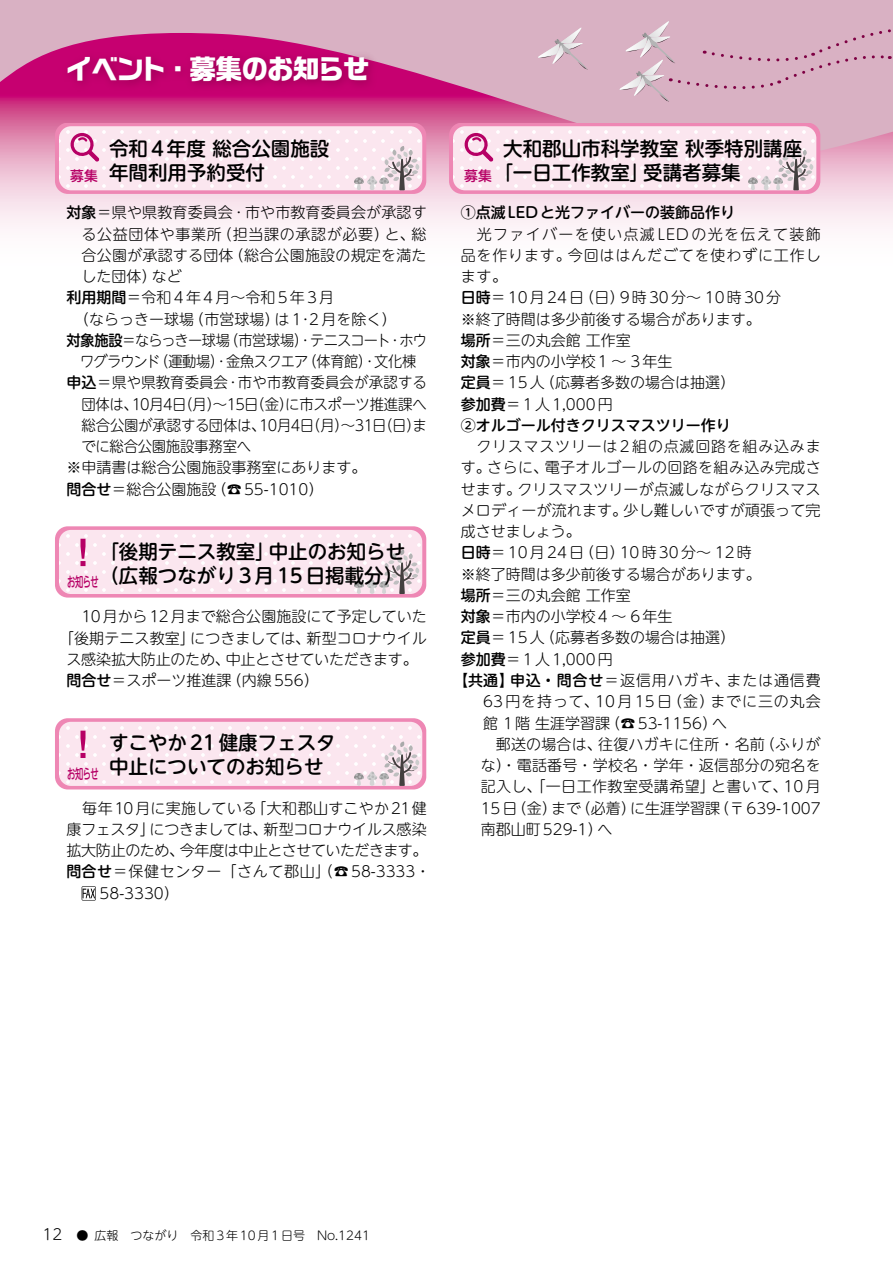
<style>
.page{position:relative;width:893px;height:1263px;background:#fff}
.page>*{position:absolute;margin:0;border:0;box-sizing:border-box;transform-origin:0 0}
.t1{font:700 27px "Ro G San Srf Std";letter-spacing:-.055em;color:#fff}
.t2{font:500 19.5px/24px "UD Shin M Go Pr 6";color:#000}
.t3{font:300 15px "UD Shin M Go Pr 6";letter-spacing:.005em;color:#000}
.t4{font:300 15px/21.3px "UD Shin M Go Pr 6";letter-spacing:.055em;color:#000}
.t5{font:300 15px "UD Shin M Go Pr 6";letter-spacing:-.025em;color:#000;scale:.96 1}
.t6{font:300 15px "UD Shin M Go Pr 6";letter-spacing:-.015em;color:#000}
.t7{font:300 15px "UD Shin M Go Pr 6";letter-spacing:.15em;color:#000}
.t8{font:300 15px "UD Shin M Go Pr 6";letter-spacing:-.055em;color:#000;scale:.95 1}
.t9{font:300 15px "UD Shin M Go Pr 6";letter-spacing:-.035em;color:#000;scale:.95 1}
.t10{font:300 15px "UD Shin M Go Pr 6";letter-spacing:.04em;color:#000}
.t11{font:300 15px "UD Shin M Go Pr 6";letter-spacing:-.03em;color:#000}
.t12{font:300 15px "UD Shin M Go Pr 6";letter-spacing:.025em;color:#000}
.t13{font:300 15px "UD Shin M Go Pr 6";letter-spacing:.06em;color:#000}
.t14{font:300 15px "UD Shin M Go Pr 6";letter-spacing:.03em;color:#000}
.t15{font:300 15px "UD Shin M Go Pr 6";letter-spacing:.045em;color:#000}
.t16{font:300 15px "UD Shin M Go Pr 6";letter-spacing:.05em;color:#000}
.t17{font:500 15px "UD Shin M Go Pr 6";color:#000}
.t18{font:300 15px "UD Shin M Go Pr 6";letter-spacing:-.015em;color:#000;scale:.96 1}
.t19{font:500 13.8px "UD Shin M Go Pr 6";letter-spacing:-.05em;color:#b60065;scale:.6 1}
.t20{font:500 13.8px "UD Shin M Go Pr 6";letter-spacing:-.05em;color:#b60065}
.t21{font:300 12px "UD Shin M Go Pr 6";color:#000}
.s1{font-weight:500}
.s2{font-size:15px}
</style>
<div class="page">
<svg style="left:0;top:0;width:893px;height:229px"></svg>
<svg style="left:0;top:33px;width:893px;height:130px;background:#d473a4"></svg>
<div style="left:61px;top:49px;width:318px;height:43px;background:#7e0043;opacity:.6"></div>
<svg style="left:537px;top:27px;width:51px;height:44px;background:#d8b9c7"></svg>
<svg style="left:619px;top:21px;width:274px;height:82px;background:#d7afc1"></svg>
<div style="left:449px;top:123px;width:371px;height:71px;background:linear-gradient(to right,#ee88b5,#ee87b4);border-radius:13px"></div>
<svg style="left:453px;top:126px;width:363px;height:64px;background:#fbe7ef"></svg>
<svg style="left:748px;top:146px;width:65px;height:44px;background:#e2d3da"></svg>
<svg style="left:463px;top:132px;width:30px;height:30px"></svg>
<div style="left:55px;top:527px;width:371px;height:70px;background:#ee87b4;border-radius:13px"></div>
<svg style="left:59px;top:530px;width:363px;height:64px;background:#fbe7ef"></svg>
<svg style="left:354px;top:550px;width:65px;height:44px;background:#e2d3d9"></svg>
<svg style="left:80px;top:539px;width:6px;height:27px"></svg>
<div style="left:55px;top:719px;width:371px;height:70px;background:linear-gradient(to right,#ef8fb9,#ef8fb9);border-radius:13px"></div>
<svg style="left:59px;top:722px;width:363px;height:64px;background:#fbe7ef"></svg>
<svg style="left:354px;top:741px;width:65px;height:45px;background:#e3d3da"></svg>
<svg style="left:80px;top:731px;width:6px;height:27px"></svg>
<div style="left:55px;top:123px;width:371px;height:71px;background:linear-gradient(to right,#ee88b5,#ee87b4);border-radius:13px"></div>
<svg style="left:59px;top:126px;width:363px;height:64px;background:#fbe7ef"></svg>
<svg style="left:354px;top:146px;width:65px;height:44px;background:#e2d3da"></svg>
<svg style="left:69px;top:132px;width:30px;height:30px"></svg>
<svg style="left:82px;top:886px;width:14px;height:14px"></svg>
<h1 class="t1" style="left:66px;top:50px;width:306px">イベント・募集のお知らせ</h1>
<h2 class="t2" style="left:109px;top:136px;width:222px">令和4年度総合公園施設年間利用予約受付</h2>
<p class="t3" style="left:67px;top:200px;width:362px"><span class="s1">対象</span>＝県や県教育委員会･市や市教育委員会が承認す</p>
<p class="t15" style="left:82px;top:222px;width:347px">る公益団体や事業所（担当課の承認が必要）と、総</p>
<p class="t3" style="left:82px;top:243px;width:346px">合公園が承認する団体（総合公園施設の規定を満た</p>
<p class="t3" style="left:82px;top:264px;width:102px">した団体）など</p>
<p class="t7" style="left:67px;top:285px;width:269px"><span class="s1">利用期間</span>＝令和4年4月～令和5年3月</p>
<p class="t3" style="left:67px;top:307px;width:331px">　（ならっきー球場（市営球場）は1･2月を除く）</p>
<p class="t8" style="left:66px;top:328px;width:381px"><span class="s1">対象施設</span>＝ならっきー球場（市営球場）･テニスコート･ホウ</p>
<p class="t9" style="left:80px;top:349px;width:356px">ワグラウンド（運動場）･金魚スクエア（体育館）･文化棟</p>
<p class="t3" style="left:67px;top:370px;width:362px"><span class="s1">申込</span>＝県や県教育委員会･市や市教育委員会が承認する</p>
<p class="t5" style="left:81px;top:392px;width:361px">団体は、10月4日（月）～15日（金）に市スポーツ推進課へ</p>
<p class="t5" style="left:82px;top:413px;width:361px">総合公園が承認する団体は、10月4日（月）～31日（日）ま</p>
<p class="t18" style="left:81px;top:434px;width:178px">でに総合公園施設事務室へ</p>
<p class="t3" style="left:67px;top:456px;width:301px">※申請書は総合公園施設事務室にあります。</p>
<p class="t3" style="left:67px;top:477px;width:258px"><span class="s1">問合せ</span>＝総合公園施設（☎55-1010）</p>
<p class="t20" style="left:70px;top:165px;width:29px">募集</p>
<h2 class="t2" style="left:99px;top:538px;width:307px">「後期テニス教室」中止のお知らせ（広報つながり3月15日掲載分）</h2>
<p class="t3" style="left:67px;top:604px;width:362px">　10月から12月まで総合公園施設にて予定していた</p>
<p class="t3" style="left:59px;top:626px;width:369px">「後期テニス教室」につきましては、新型コロナウイル</p>
<p class="t6" style="left:66px;top:647px;width:353px">ス感染拡大防止のため、中止とさせていただきます。</p>
<p class="t3" style="left:67px;top:668px;width:254px"><span class="s1">問合せ</span>＝スポーツ推進課（内線556）</p>
<p class="t19" style="left:67px;top:570px;width:54px">お知らせ</p>
<h2 class="t2" style="left:109px;top:730px;width:228px">すこやか21健康フェスタ中止についてのお知らせ</h2>
<p class="t3" style="left:67px;top:796px;width:362px">　毎年10月に実施している「大和郡山すこやか21健</p>
<p class="t6" style="left:67px;top:817px;width:362px">康フェスタ」につきましては、新型コロナウイルス感染</p>
<p class="t11" style="left:67px;top:838px;width:362px">拡大防止のため、今年度は中止とさせていただきます。</p>
<p class="t10" style="left:67px;top:859px;width:365px"><span class="s1">問合せ</span>＝保健センター「さんて郡山」（☎58-3333・</p>
<p class="t3" style="left:100px;top:881px;width:81px">58-3330）</p>
<p class="t19" style="left:67px;top:762px;width:54px">お知らせ</p>
<h2 class="t2" style="left:493px;top:136px;width:310px;text-indent:10px">大和郡山市科学教室秋季特別講座「一日工作教室」受講者募集</h2>
<p class="t17" style="left:461px;top:200px;width:276px">①点滅LEDと光ファイバーの装飾品作り</p>
<p class="t4" style="left:461px;top:222px;width:361px">　光ファイバーを使い点滅LEDの光を伝えて装飾品を作ります。今回ははんだごてを使わずに工作します。<br><span class="s1">日時</span>＝10月24日（日）9時30分～ 10時30分<br>※終了時間は多少前後する場合があります。<br><span class="s1">場所</span>＝三の丸会館工作室<br><span class="s1">対象</span>＝市内の小学校1 ～ 3年生<br><span class="s1">定員</span>＝15人（応募者多数の場合は抽選）<br><span class="s1">参加費</span>＝1人1,000円<br><span class="s1">②オルゴール付きクリスマスツリー作り</span></p>
<p class="t16" style="left:461px;top:434px;width:362px">　クリスマスツリーは2組の点滅回路を組み込みま</p>
<p class="t12" style="left:461px;top:455px;width:362px">す。さらに、電子オルゴールの回路を組み込み完成さ</p>
<p class="t3" style="left:461px;top:477px;width:361px">せます。クリスマスツリーが点滅しながらクリスマス</p>
<p class="t3" style="left:461px;top:498px;width:361px">メロディーが流れます。少し難しいですが頑張って完</p>
<p class="t3" style="left:461px;top:519px;width:121px">成させましょう。</p>
<p class="t7" style="left:461px;top:540px;width:293px"><span class="s1">日時</span>＝10月24日（日）10時30分～ 12時</p>
<p class="t3" style="left:461px;top:562px;width:301px">※終了時間は多少前後する場合があります。</p>
<p class="t3" style="left:461px;top:583px;width:171px"><span class="s1">場所</span>＝三の丸会館工作室</p>
<p class="t3" style="left:461px;top:604px;width:213px"><span class="s1">対象</span>＝市内の小学校4 ～ 6年生</p>
<p class="t3" style="left:461px;top:625px;width:276px"><span class="s1">定員</span>＝15人（応募者多数の場合は抽選）</p>
<p class="t3" style="left:461px;top:647px;width:154px"><span class="s1">参加費</span>＝1人1,000円</p>
<p class="t4" style="left:453px;top:669px;width:369px"><span class="s1">【共通】申込・問合せ</span>＝返信用ハガキ、または通信費</p>
<p class="t13" style="left:483px;top:689px;width:339px">63円を持って、10月15日（金）までに三の丸会</p>
<p class="t3" style="left:483px;top:711px;width:246px">館 1階生涯学習課（☎53-1156）へ</p>
<p class="t3" style="left:481px;top:732px;width:341px">　郵送の場合は、往復ハガキに住所・名前（ふりが</p>
<p class="t3" style="left:481px;top:753px;width:341px">な）・電話番号・学校名・学年・返信部分の宛名を</p>
<p class="t14" style="left:481px;top:774px;width:342px">記入し、「一日工作教室受講希望」と書いて、10月</p>
<p class="t3" style="left:481px;top:796px;width:342px">15日（金）まで（必着）に生涯学習課（〒639-1007</p>
<p class="t3" style="left:481px;top:817px;width:133px">南郡山町529-1）へ</p>
<p class="t20" style="left:464px;top:165px;width:29px">募集</p>
<p class="t21" style="left:43px;top:1226px;width:329px"><span class="s2">12</span> ● 広報　つながり　令和3年10月1日号　No.1241</p>
</div>
